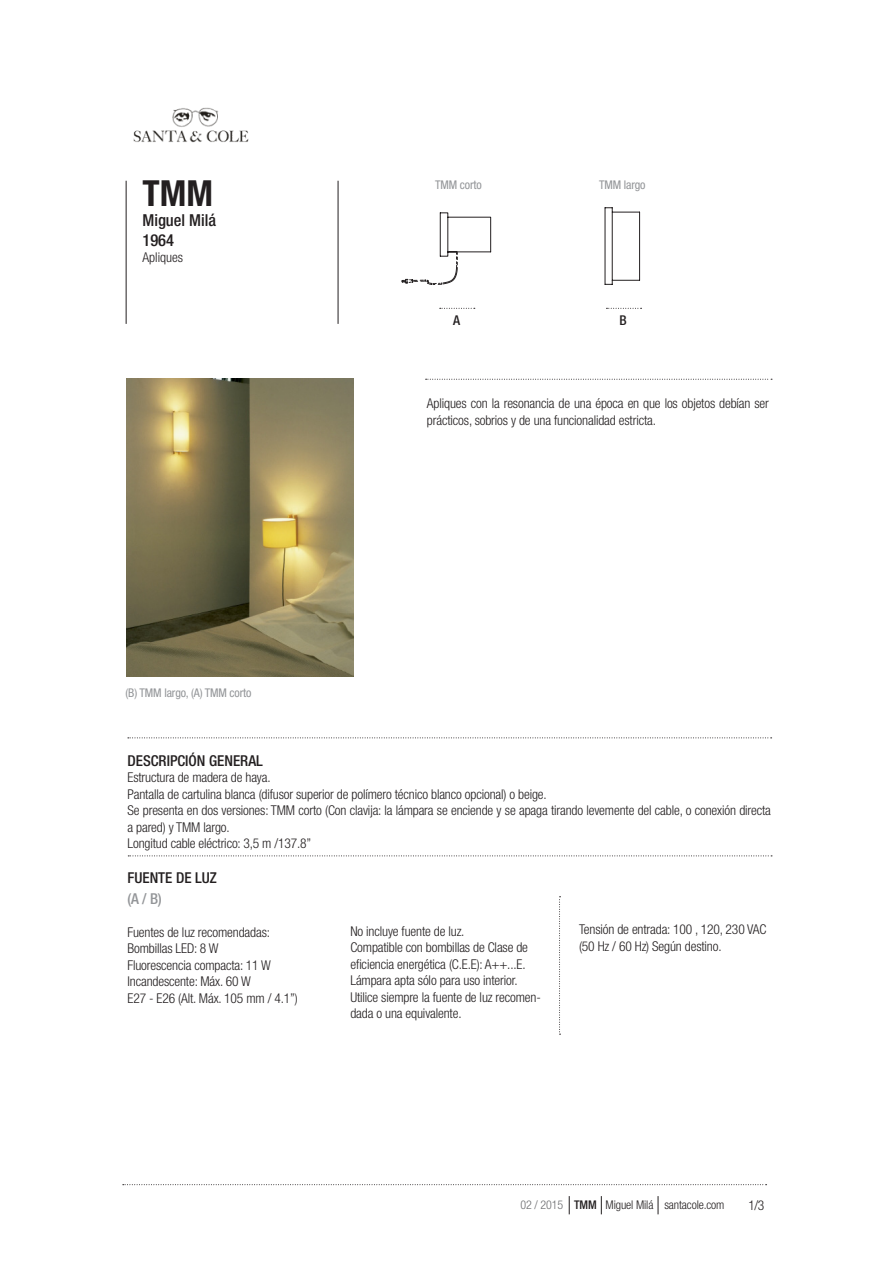
<style>
.page{position:relative;width:893px;height:1263px;background:#fff}
.page>*{position:absolute;margin:0;border:0;box-sizing:border-box;transform-origin:0 0}
.t1{font:700 condensed 36px "Helvetica Neue LT Std";color:#231f20}
.t2{font:500 condensed 16.5px "Helvetica Neue LT Std";color:#231f20}
.t3{font:500 condensed 15px "Helvetica Neue LT Std";color:#231f20}
.t4{font:500 condensed 15px "Helvetica Neue LT Std";color:#939598}
.t5{font:300 condensed 13.5px/16.5px "Helvetica Neue LT Std";letter-spacing:-.01em;color:#231f20}
.t6{font:500 condensed 13.5px "Helvetica Neue LT Std";color:#231f20}
.t7{font:condensed 12px "Helvetica Neue LT Std";letter-spacing:-.01em;color:#939598}
.t8{font:300 condensed 12px "Helvetica Neue LT Std";letter-spacing:-.01em;color:#231f20}
.s1{color:#6c6d70}
.s2{font-weight:500}
</style>
<div class="page">
<hr style="left:338px;top:181px;width:1px;height:143px;background:#231f20">
<hr style="left:126px;top:181px;width:1px;height:143px;background:#231f20">
<svg style="left:128px;top:737px;width:644px;height:1px"></svg>
<svg style="left:128px;top:855px;width:644px;height:1px"></svg>
<img style="left:133px;top:107px;width:116px;height:36px">
<svg style="left:123px;top:1184px;width:644px;height:1px"></svg>
<svg style="left:658px;top:1196px;width:1px;height:18px"></svg>
<svg style="left:601px;top:1196px;width:1px;height:18px"></svg>
<svg style="left:569px;top:1196px;width:1px;height:18px"></svg>
<svg style="left:559px;top:896px;width:2px;height:139px"></svg>
<svg style="left:440px;top:308px;width:35px;height:1px"></svg>
<svg style="left:606px;top:308px;width:36px;height:1px"></svg>
<svg style="left:426px;top:379px;width:346px;height:1px"></svg>
<img style="left:126px;top:379px;width:227px;height:297px">
<svg style="left:402px;top:212px;width:89px;height:73px"></svg>
<svg style="left:605px;top:207px;width:35px;height:6px"></svg>
<hr style="left:605px;top:208px;width:1px;height:76px;background:#231f20">
<svg style="left:605px;top:280px;width:35px;height:5px"></svg>
<hr style="left:612px;top:208px;width:1px;height:76px;background:#231f20">
<hr style="left:639px;top:212px;width:1px;height:68px;background:#231f20">
<p class="t1" style="left:142px;top:172px;width:72px">TMM</p>
<p class="t2" style="left:142px;top:210px;width:75px">Miguel Milá</p>
<p class="t2" style="left:142px;top:230px;width:33px">1964</p>
<p class="t5" style="left:142px;top:249px;width:42px">Apliques</p>
<p class="t7" style="left:126px;top:686px;width:128px">(B) TMM largo, (A) TMM corto</p>
<p class="t7" style="left:435px;top:178px;width:48px">TMM corto</p>
<p class="t7" style="left:599px;top:178px;width:48px">TMM largo</p>
<p class="t6" style="left:453px;top:312px;width:9px">A</p>
<p class="t6" style="left:620px;top:312px;width:9px">B</p>
<p class="t5" style="left:427px;top:395px;width:343px">Apliques con la resonancia de una época en que los objetos debían ser prácticos, sobrios y de una funcionalidad estricta.</p>
<p class="t3" style="left:127px;top:751px;width:137px">DESCRIPCIÓN GENERAL</p>
<p class="t5" style="left:127px;top:769px;width:145px">Estructura de madera de haya.</p>
<p class="t5" style="left:127px;top:785px;width:421px">Pantalla de cartulina blanca (difusor superior de polímero técnico blanco opcional) o beige.</p>
<p class="t5" style="left:127px;top:802px;width:645px">Se presenta en dos versiones: TMM corto (Con clavija: la lámpara se enciende y se apaga tirando levemente del cable, o conexión directa a pared) y TMM largo.</p>
<p class="t5" style="left:127px;top:835px;width:185px">Longitud cable eléctrico: 3,5 m /137.8”</p>
<p class="t3" style="left:127px;top:869px;width:91px">FUENTE DE LUZ</p>
<p class="t4" style="left:127px;top:890px;width:36px">(A / B)</p>
<p class="t5" style="left:127px;top:924px;width:144px">Fuentes de luz recomendadas:</p>
<p class="t5" style="left:127px;top:940px;width:93px">Bombillas LED: 8 W</p>
<p class="t5" style="left:127px;top:957px;width:145px">Fluorescencia compacta: 11 W</p>
<p class="t5" style="left:127px;top:973px;width:125px">Incandescente: Máx. 60 W</p>
<p class="t5" style="left:127px;top:990px;width:172px">E27 - E26 (Alt. Máx. 105 mm / 4.1”)</p>
<p class="t5" style="left:350px;top:923px;width:116px">No incluye fuente de luz.</p>
<p class="t5" style="left:350px;top:939px;width:179px">Compatible con bombillas de Clase de eficiencia energética (C.E.E): A++...E.</p>
<p class="t5" style="left:350px;top:972px;width:169px">Lámpara apta sólo para uso interior.</p>
<p class="t5" style="left:350px;top:989px;width:192px">Utilice siempre la fuente de luz recomen&shy;dada o una equivalente.</p>
<p class="t5" style="left:579px;top:921px;width:189px">Tensión de entrada: 100 , 120, 230 VAC (50 Hz / 60 Hz) Según destino.</p>
<p class="t8" style="left:520px;top:1198px;width:206px"><span class="s1">02 / 2015</span> <span class="s2">TMM</span> Miguel Milá santacole.com</p>
<p class="t5" style="left:749px;top:1197px;width:17px">1/3</p>
</div>
